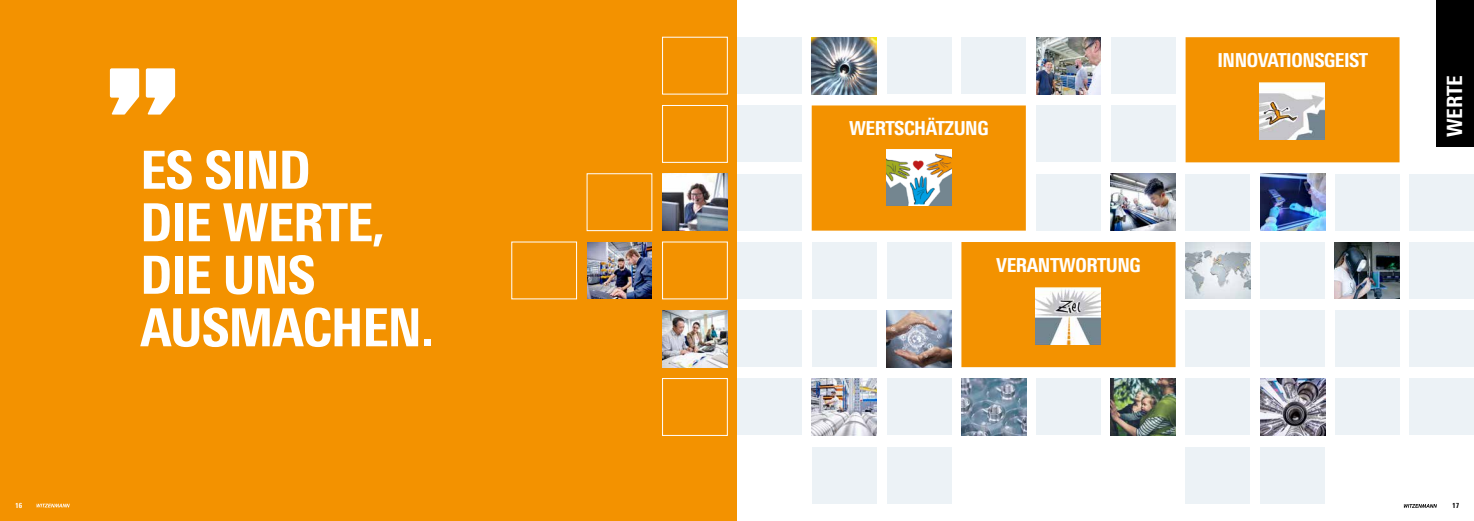
<style>
.page{position:relative;width:1474px;height:521px;background:#fff}
.page>*{position:absolute;margin:0;border:0;box-sizing:border-box;transform-origin:0 0}
.t1{font:201.78px "Prototype";color:#fff}
.t2{font:800 condensed 52.5px/52.5px "Univers Next Pro";letter-spacing:-.02em;color:#fff}
.t3{font:800 condensed 21px "Univers Next Pro";color:#fff}
.t4{font:800 condensed 19.25px "Univers Next Pro";letter-spacing:-.025em;color:#fff}
.t5{font:800 condensed 7px "Univers Next Pro";color:#000}
.t6{font:800 condensed 7px "Univers Next Pro";color:#fff}
</style>
<div class="page">
<svg style="left:1403px;top:504px;width:33px;height:4px"></svg>
<div style="left:0;top:0;width:737px;height:521px;background:#f39200"></div>
<img style="left:662px;top:174px;width:65px;height:57px">
<img style="left:662px;top:310px;width:65px;height:57px">
<div style="left:662px;top:105px;width:65px;height:58px;background:#f39200;border:1px solid #fff"></div>
<img style="left:587px;top:242px;width:65px;height:57px">
<div style="left:662px;top:378px;width:65px;height:58px;background:#f39200;border:1px solid #fff"></div>
<img style="left:812px;top:37px;width:64px;height:57px">
<div style="left:812px;top:310px;width:64px;height:57px;background:#ecf2f6"></div>
<div style="left:812px;top:242px;width:64px;height:57px;background:#ecf2f6"></div>
<img style="left:812px;top:378px;width:64px;height:57px">
<div style="left:812px;top:447px;width:64px;height:57px;background:#ecf2f6"></div>
<div style="left:961px;top:37px;width:65px;height:57px;background:#ecf2f6"></div>
<img style="left:961px;top:378px;width:65px;height:57px">
<div style="left:1110px;top:37px;width:65px;height:57px;background:#ecf2f6"></div>
<img style="left:1110px;top:174px;width:65px;height:57px">
<div style="left:1110px;top:105px;width:65px;height:57px;background:#ecf2f6"></div>
<img style="left:1110px;top:378px;width:65px;height:57px">
<div style="left:737px;top:37px;width:65px;height:57px;background:#ecf2f6"></div>
<div style="left:737px;top:310px;width:65px;height:57px;background:#ecf2f6"></div>
<div style="left:811px;top:105px;width:214px;height:126px;background:#f39200"></div>
<div style="left:737px;top:242px;width:65px;height:57px;background:#ecf2f6"></div>
<div style="left:737px;top:378px;width:65px;height:57px;background:#ecf2f6"></div>
<div style="left:886px;top:37px;width:65px;height:57px;background:#ecf2f6"></div>
<div style="left:737px;top:174px;width:64px;height:57px;background:#ecf2f6"></div>
<img style="left:886px;top:149px;width:65px;height:57px">
<img style="left:886px;top:310px;width:65px;height:57px">
<div style="left:737px;top:105px;width:64px;height:57px;background:#ecf2f6"></div>
<div style="left:886px;top:242px;width:65px;height:57px;background:#ecf2f6"></div>
<div style="left:886px;top:378px;width:65px;height:57px;background:#ecf2f6"></div>
<div style="left:886px;top:447px;width:65px;height:57px;background:#ecf2f6"></div>
<img style="left:1036px;top:37px;width:64px;height:57px">
<div style="left:1036px;top:174px;width:64px;height:57px;background:#ecf2f6"></div>
<div style="left:1036px;top:105px;width:64px;height:57px;background:#ecf2f6"></div>
<div style="left:961px;top:242px;width:214px;height:125px;background:#f39200"></div>
<div style="left:1036px;top:378px;width:64px;height:57px;background:#ecf2f6"></div>
<div style="left:1185px;top:174px;width:65px;height:57px;background:#ecf2f6"></div>
<div style="left:1185px;top:310px;width:65px;height:57px;background:#ecf2f6"></div>
<img style="left:1185px;top:242px;width:65px;height:57px">
<div style="left:1185px;top:378px;width:65px;height:57px;background:#ecf2f6"></div>
<div style="left:1185px;top:447px;width:65px;height:57px;background:#ecf2f6"></div>
<img style="left:1260px;top:174px;width:64px;height:57px">
<div style="left:1334px;top:174px;width:65px;height:57px;background:#ecf2f6"></div>
<div style="left:1409px;top:174px;width:64px;height:57px;background:#ecf2f6"></div>
<div style="left:1409px;top:242px;width:64px;height:57px;background:#ecf2f6"></div>
<div style="left:1260px;top:310px;width:64px;height:57px;background:#ecf2f6"></div>
<div style="left:1334px;top:310px;width:65px;height:57px;background:#ecf2f6"></div>
<div style="left:1409px;top:310px;width:64px;height:57px;background:#ecf2f6"></div>
<div style="left:1409px;top:378px;width:64px;height:57px;background:#ecf2f6"></div>
<div style="left:1185px;top:37px;width:214px;height:125px;background:#f39200"></div>
<div style="left:1260px;top:447px;width:65px;height:57px;background:#ecf2f6"></div>
<div style="left:1260px;top:242px;width:64px;height:57px;background:#ecf2f6"></div>
<img style="left:1334px;top:242px;width:65px;height:57px">
<img style="left:1260px;top:378px;width:64px;height:57px">
<div style="left:1334px;top:378px;width:65px;height:57px;background:#ecf2f6"></div>
<div style="left:1436px;top:0;width:37px;height:146px;background:#000"></div>
<img style="left:1035px;top:287px;width:65px;height:57px">
<img style="left:1259px;top:83px;width:65px;height:57px">
<svg style="left:37px;top:504px;width:33px;height:3px"></svg>
<p class="t6" style="left:15px;top:501px;width:8px">16</p>
<h1 class="t1" style="left:102px;top:21px;width:82px">”</h1>
<h2 class="t2" style="left:140px;top:143px;width:295px">ES SIND<br>DIE WERTE,<br>DIE UNS<br>AUSMACHEN.</h2>
<p class="t4" style="left:849px;top:117px;width:141px">WERTSCHÄTZUNG</p>
<p class="t4" style="left:996px;top:253px;width:146px">VERANTWORTUNG</p>
<p class="t4" style="left:1217px;top:48px;width:152px">INNOVATIONSGEIST</p>
<p class="t3" style="left:1441px;top:137px;width:63px;rotate:-90deg">WERTE</p>
<p class="t5" style="left:1452px;top:501px;width:8px">17</p>
</div>
